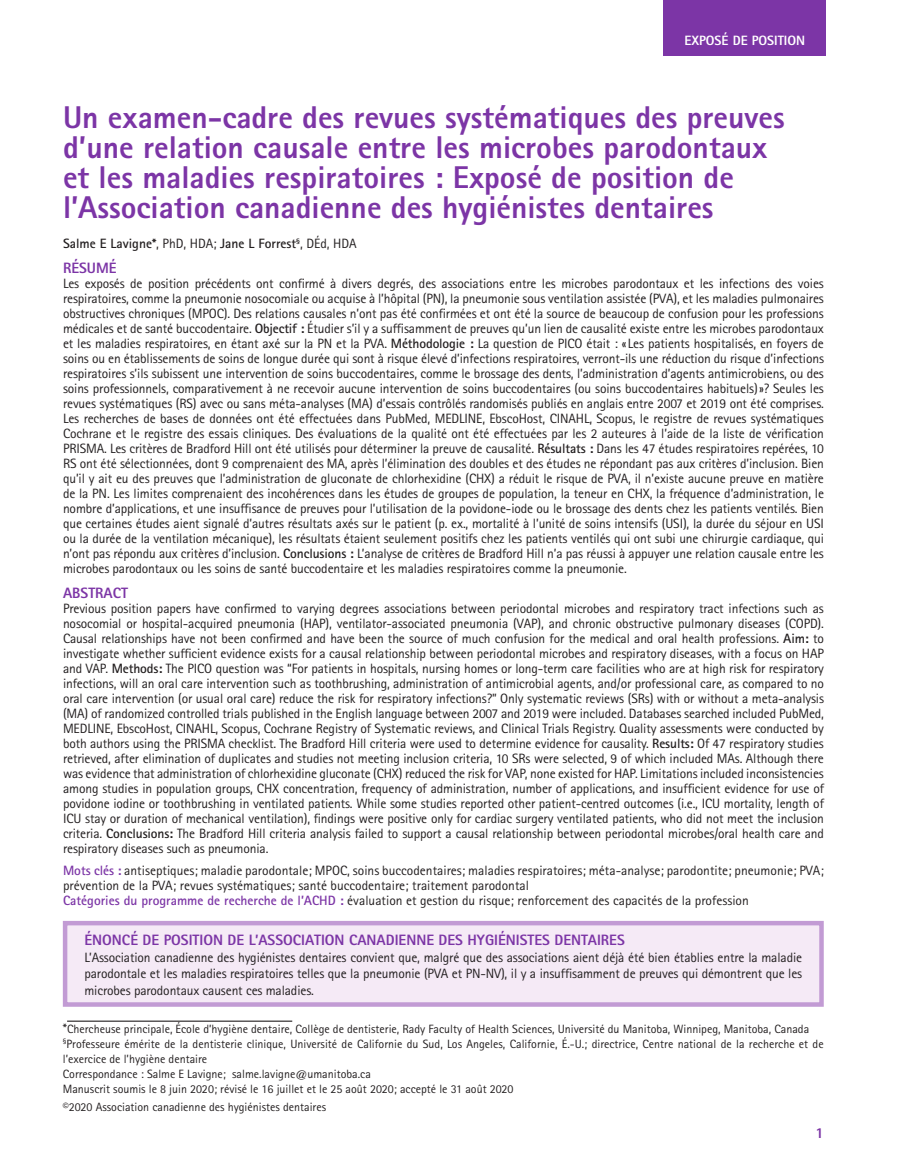
<style>
.page{position:relative;width:905px;height:1175px;background:#fff}
.page>*{position:absolute;margin:0;border:0;box-sizing:border-box;transform-origin:0 0}
.Article_Title{font:800 31.5px/30px "Rotis Sans Serif Std";color:#7c35a6}
.subheading_1{font:800 15px "Rotis Sans Serif Std";color:#7c35a6}
.Abstract{font:13.5px/15px "Rotis Sans Serif Std";letter-spacing:-.01em;color:#231f20;text-align:justify}
.Keywords{font:13.5px/15px "Rotis Sans Serif Std";color:#231f20}
.Authors{font:700 13.5px "Rotis Sans Serif Std";color:#231f20}
.Section_Title{font:800 13.5px "Rotis Sans Serif Std";color:#fff}
.Footnotes{font:12px/15px "Rotis Sans Serif Std";color:#231f20}
.s1{font-weight:400}
.s2{font-weight:700}
.s3{font-weight:700;color:#7c35a6}
.s4{font-size:13.5px}
</style>
<div class="page">
<div style="left:63px;top:921px;width:760px;height:85px;background:#f5eaf6;border:4px solid #c29bd4"></div>
<hr style="left:67px;top:1020px;width:225px;height:1px;background:#231f20">
<div style="left:663px;top:0;width:162px;height:55px;background:#7c35a6"></div>
<p class="Section_Title" style="left:684px;top:31px;width:122px">EXPOSÉ DE POSITION</p>
<p class="Article_Title" style="left:63px;top:102px;width:723px">Un examen-cadre des revues systématiques des preuves d’une relation causale entre les microbes parodontaux et les maladies respiratoires : Exposé de position de l’Association canadienne des hygiénistes dentaires</p>
<p class="Authors" style="left:63px;top:235px;width:295px">Salme E Lavigne*<span class="s1">, PhD, HDA;</span> Jane L Forrest<sup>§</sup><span class="s1">, DÉd, HDA</span></p>
<p class="subheading_1" style="left:63px;top:258px;width:55px">RÉSUMÉ</p>
<p class="Abstract" style="left:63px;top:276px;width:762px">Les exposés de position précédents ont confirmé à divers degrés, des associations entre les microbes parodontaux et les infections des voies respiratoires, comme la pneumonie nosocomiale ou acquise à l’hôpital (PN), la pneumonie sous ventilation assistée (PVA), et les maladies pulmonaires obstructives chroniques (MPOC). Des relations causales n’ont pas été confirmées et ont été la source de beaucoup de confusion pour les professions médicales et de santé buccodentaire. <span class="s2">Objectif :</span> Étudier s’il y a suffisamment de preuves qu’un lien de causalité existe entre les microbes parodontaux et les maladies respiratoires, en étant axé sur la PN et la PVA. <span class="s2">Méthodologie :</span> La question de PICO était : « Les patients hospitalisés, en foyers de soins ou en établissements de soins de longue durée qui sont à risque élevé d’infections respiratoires, verront-ils une réduction du risque d’infections respiratoires s’ils subissent une intervention de soins buccodentaires, comme le brossage des dents, l’administration d’agents antimicrobiens, ou des soins professionnels, comparativement à ne recevoir aucune intervention de soins buccodentaires (ou soins buccodentaires habituels)»? Seules les revues systématiques (RS) avec ou sans méta-analyses (MA) d’essais contrôlés randomisés publiés en anglais entre 2007 et 2019 ont été comprises.<br>Les recherches de bases de données ont été effectuées dans PubMed, MEDLINE, EbscoHost, CINAHL, Scopus, le registre de revues systématiques Cochrane et le registre des essais cliniques. Des évaluations de la qualité ont été effectuées par les 2 auteures à l’aide de la liste de vérification PRISMA. Les critères de Bradford Hill ont été utilisés pour déterminer la preuve de causalité. <span class="s2">Résultats :</span> Dans les 47 études respiratoires repérées, 10<br>RS ont été sélectionnées, dont 9 comprenaient des MA, après l’élimination des doubles et des études ne répondant pas aux critères d’inclusion. Bien qu’il y ait eu des preuves que l’administration de gluconate de chlorhexidine (CHX) a réduit le risque de PVA, il n’existe aucune preuve en matière de la PN. Les limites comprenaient des incohérences dans les études de groupes de population, la teneur en CHX, la fréquence d’administration, le nombre d’applications, et une insuffisance de preuves pour l’utilisation de la povidone-iode ou le brossage des dents chez les patients ventilés. Bien que certaines études aient signalé d’autres résultats axés sur le patient (p. ex., mortalité à l’unité de soins intensifs (USI), la durée du séjour en USI ou la durée de la ventilation mécanique), les résultats étaient seulement positifs chez les patients ventilés qui ont subi une chirurgie cardiaque, qui n’ont pas répondu aux critères d’inclusion. <span class="s2">Conclusions :</span> L’analyse de critères de Bradford Hill n’a pas réussi à appuyer une relation causale entre les microbes parodontaux ou les soins de santé buccodentaire et les maladies respiratoires comme la pneumonie.</p>
<p class="subheading_1" style="left:63px;top:583px;width:67px">ABSTRACT</p>
<p class="Abstract" style="left:63px;top:601px;width:762px">Previous position papers have confirmed to varying degrees associations between periodontal microbes and respiratory tract infections such as nosocomial or hospital-acquired pneumonia (HAP), ventilator-associated pneumonia (VAP), and chronic obstructive pulmonary diseases (COPD).<br>Causal relationships have not been confirmed and have been the source of much confusion for the medical and oral health professions. <span class="s2">Aim:</span> to investigate whether sufficient evidence exists for a causal relationship between periodontal microbes and respiratory diseases, with a focus on HAP and VAP. <span class="s2">Methods:</span> The PICO question was “For patients in hospitals, nursing homes or long-term care facilities who are at high risk for respiratory infections, will an oral care intervention such as toothbrushing, administration of antimicrobial agents, and/or professional care, as compared to no oral care intervention (or usual oral care) reduce the risk for respiratory infections?” Only systematic reviews (SRs) with or without a meta-analysis (MA) of randomized controlled trials published in the English language between 2007 and 2019 were included. Databases searched included PubMed, MEDLINE, EbscoHost, CINAHL, Scopus, Cochrane Registry of Systematic reviews, and Clinical Trials Registry. Quality assessments were conducted by both authors using the PRISMA checklist. The Bradford Hill criteria were used to determine evidence for causality. <span class="s2">Results:</span> Of 47 respiratory studies retrieved, after elimination of duplicates and studies not meeting inclusion criteria, 10 SRs were selected, 9 of which included MAs. Although there was evidence that administration of chlorhexidine gluconate (CHX) reduced the risk for VAP, none existed for HAP. Limitations included inconsistencies among studies in population groups, CHX concentration, frequency of administration, number of applications, and insufficient evidence for use of povidone iodine or toothbrushing in ventilated patients. While some studies reported other patient-centred outcomes (i.e., ICU mortality, length of ICU stay or duration of mechanical ventilation), findings were positive only for cardiac surgery ventilated patients, who did not meet the inclusion criteria. <span class="s2">Conclusions:</span> The Bradford Hill criteria analysis failed to support a causal relationship between periodontal microbes/oral health care and respiratory diseases such as pneumonia.</p>
<p class="Keywords" style="left:63px;top:862px;width:762px"><span class="s3">Mots clés :</span> antiseptiques; maladie parodontale; MPOC, soins buccodentaires; maladies respiratoires; méta-analyse; parodontite; pneumonie; PVA; prévention de la PVA; revues systématiques; santé buccodentaire; traitement parodontal</p>
<p class="Keywords" style="left:63px;top:892px;width:687px"><span class="s3">Catégories du programme de recherche de l’ACHD :</span> évaluation et gestion du risque; renforcement des capacités de la profession</p>
<p class="subheading_1" style="left:84px;top:930px;width:542px">ÉNONCÉ DE POSITION DE L’ASSOCIATION CANADIENNE DES HYGIÉNISTES DENTAIRES</p>
<p class="Abstract" style="left:84px;top:949px;width:719px;line-height:16.5px">L’Association canadienne des hygiénistes dentaires convient que, malgré que des associations aient déjà été bien établies entre la maladie parodontale et les maladies respiratoires telles que la pneumonie (PVA et PN-NV), il y a insuffisamment de preuves qui démontrent que les microbes parodontaux causent ces maladies.</p>
<p class="Footnotes" style="left:63px;top:1021px;width:748px"><span class="s4">*</span>Chercheuse principale, École d’hygiène dentaire, Collège de dentisterie, Rady Faculty of Health Sciences, Université du Manitoba, Winnipeg, Manitoba, Canada</p>
<p class="Footnotes" style="left:63px;top:1036px;width:762px"><sup>§</sup>Professeure émérite de la dentisterie clinique, Université de Californie du Sud, Los Angeles, Californie, É.-U.; directrice, Centre national de la recherche et de l’exercice de l’hygiène dentaire</p>
<p class="Footnotes" style="left:63px;top:1066px;width:309px">Correspondance : Salme E Lavigne; salme.lavigne@umanitoba.ca</p>
<p class="Footnotes" style="left:63px;top:1081px;width:452px">Manuscrit soumis le 8 juin 2020; révisé le 16 juillet et le 25 août 2020; accepté le 31 août 2020</p>
<p class="Footnotes" style="left:63px;top:1099px;width:265px">©2020 Association canadienne des hygiénistes dentaires</p>
<p class="subheading_1" style="left:815px;top:1123px;width:10px">1</p>
</div>
